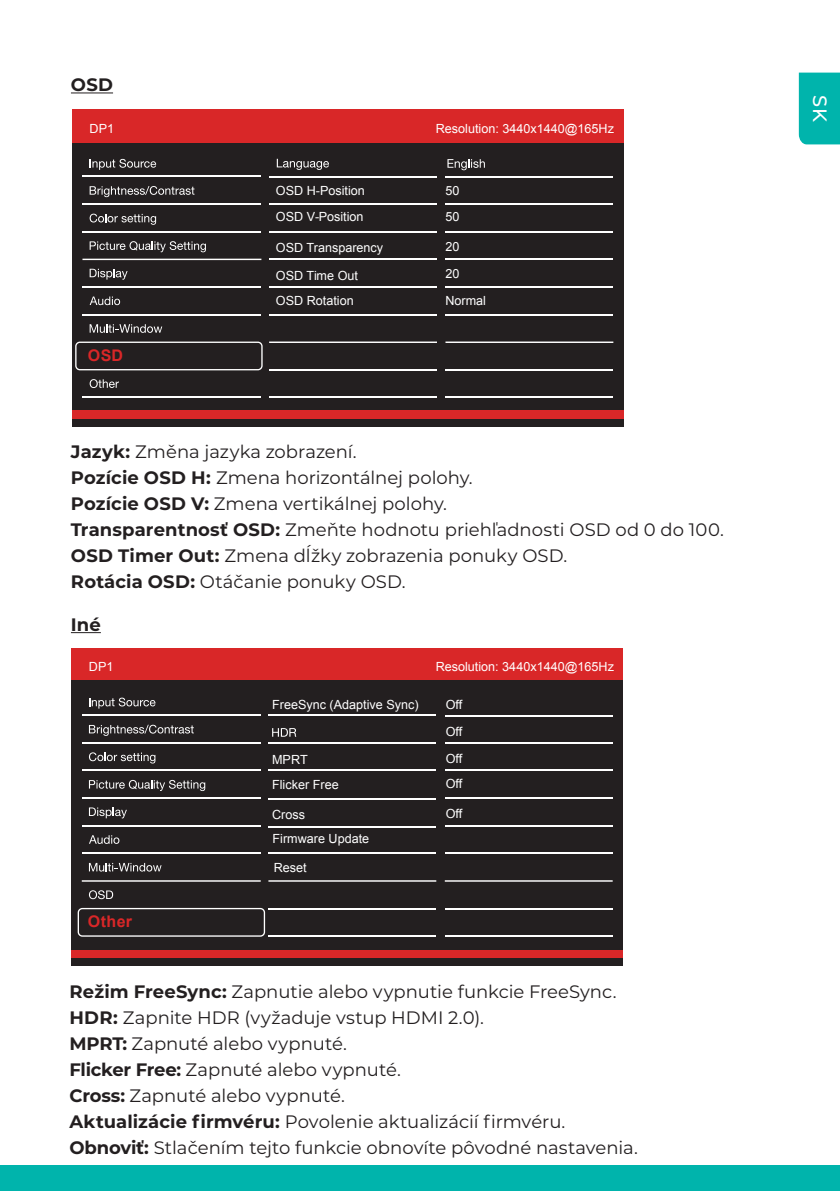
<style>
.page{position:relative;width:840px;height:1191px;background:#fff}
.page>*{position:absolute;margin:0;border:0;box-sizing:border-box;transform-origin:0 0}
.t1{font:500 19.4px "Montserrat";color:#fff}
.t2{font:18px "Montserrat";color:#231f20}
.t3{font:700 18px "Montserrat";letter-spacing:.01em;color:#231f20}
.t4{font:700 16px "Arial";letter-spacing:.02em;color:#d92728}
.t5{font:12.6px/27px "Arial";color:#fff}
.s1{font-weight:700}
</style>
<div class="page">
<div style="left:0;top:1165px;width:839px;height:26px;background:#00b4ac"></div>
<hr style="left:71px;top:92px;width:42px;height:1px;background:#231f20">
<div style="left:72px;top:109px;width:551px;height:310px;background:#d92728"></div>
<div style="left:72px;top:143px;width:551px;height:267px;background:#231f20"></div>
<hr style="left:82px;top:203px;width:179px;height:2px;background:#fff">
<hr style="left:82px;top:231px;width:179px;height:1px;background:#fff">
<hr style="left:82px;top:176px;width:179px;height:1px;background:#fff">
<hr style="left:82px;top:314px;width:179px;height:1px;background:#fff">
<svg style="left:82px;top:259px;width:179px;height:1px"></svg>
<hr style="left:82px;top:286px;width:179px;height:2px;background:#fff">
<hr style="left:269px;top:203px;width:168px;height:2px;background:#fff">
<hr style="left:269px;top:176px;width:168px;height:2px;background:#fff">
<hr style="left:269px;top:231px;width:168px;height:1px;background:#fff">
<hr style="left:269px;top:259px;width:168px;height:1px;background:#fff">
<hr style="left:269px;top:286px;width:168px;height:2px;background:#fff">
<hr style="left:269px;top:314px;width:168px;height:1px;background:#fff">
<svg style="left:269px;top:341px;width:168px;height:2px"></svg>
<hr style="left:269px;top:369px;width:168px;height:1px;background:#fff">
<hr style="left:445px;top:231px;width:168px;height:1px;background:#fff">
<hr style="left:445px;top:204px;width:168px;height:1px;background:#fff">
<hr style="left:445px;top:176px;width:168px;height:2px;background:#fff">
<hr style="left:445px;top:314px;width:168px;height:1px;background:#fff">
<svg style="left:445px;top:341px;width:168px;height:2px"></svg>
<hr style="left:445px;top:369px;width:168px;height:1px;background:#fff">
<svg style="left:90px;top:159px;width:66px;height:11px"></svg>
<svg style="left:90px;top:186px;width:104px;height:11px"></svg>
<svg style="left:90px;top:214px;width:66px;height:11px"></svg>
<svg style="left:90px;top:241px;width:116px;height:11px"></svg>
<hr style="left:82px;top:397px;width:179px;height:1px;background:#fff">
<hr style="left:269px;top:397px;width:168px;height:1px;background:#fff">
<hr style="left:445px;top:397px;width:168px;height:1px;background:#fff">
<svg style="left:90px;top:269px;width:37px;height:11px"></svg>
<svg style="left:90px;top:296px;width:30px;height:9px"></svg>
<svg style="left:90px;top:324px;width:72px;height:9px"></svg>
<svg style="left:90px;top:379px;width:29px;height:9px"></svg>
<hr style="left:445px;top:258px;width:168px;height:2px;background:#fff">
<hr style="left:445px;top:286px;width:168px;height:1px;background:#fff">
<svg style="left:276px;top:159px;width:53px;height:11px"></svg>
<svg style="left:447px;top:159px;width:37px;height:11px"></svg>
<div style="left:72px;top:419px;width:551px;height:7px;background:#231f20"></div>
<div style="left:75px;top:341px;width:187px;height:29px;border:1px solid #fff;border-radius:4px"></div>
<hr style="left:71px;top:632px;width:30px;height:1px;background:#231f20">
<div style="left:71px;top:648px;width:551px;height:310px;background:#d92728"></div>
<div style="left:71px;top:680px;width:551px;height:269px;background:#231f20"></div>
<hr style="left:82px;top:742px;width:178px;height:1px;background:#fff">
<hr style="left:82px;top:769px;width:178px;height:2px;background:#fff">
<hr style="left:82px;top:714px;width:178px;height:2px;background:#fff">
<hr style="left:82px;top:852px;width:178px;height:2px;background:#fff">
<svg style="left:82px;top:880px;width:178px;height:1px"></svg>
<hr style="left:82px;top:797px;width:178px;height:2px;background:#fff">
<hr style="left:268px;top:742px;width:168px;height:1px;background:#fff">
<hr style="left:268px;top:769px;width:168px;height:2px;background:#fff">
<hr style="left:268px;top:852px;width:168px;height:2px;background:#fff">
<hr style="left:268px;top:825px;width:168px;height:2px;background:#fff">
<hr style="left:268px;top:798px;width:168px;height:2px;background:#fff">
<svg style="left:268px;top:880px;width:168px;height:1px"></svg>
<hr style="left:268px;top:908px;width:168px;height:1px;background:#fff">
<hr style="left:444px;top:742px;width:168px;height:1px;background:#fff">
<hr style="left:444px;top:715px;width:168px;height:1px;background:#fff">
<hr style="left:444px;top:769px;width:168px;height:2px;background:#fff">
<hr style="left:444px;top:852px;width:168px;height:2px;background:#fff">
<svg style="left:444px;top:880px;width:168px;height:1px"></svg>
<hr style="left:444px;top:908px;width:168px;height:1px;background:#fff">
<div style="left:78px;top:908px;width:187px;height:28px;border:1px solid #fff;border-radius:4px"></div>
<svg style="left:89px;top:697px;width:66px;height:11px"></svg>
<svg style="left:89px;top:724px;width:105px;height:12px"></svg>
<svg style="left:89px;top:752px;width:66px;height:11px"></svg>
<svg style="left:89px;top:780px;width:116px;height:11px"></svg>
<hr style="left:82px;top:825px;width:178px;height:1px;background:#fff">
<hr style="left:268px;top:935px;width:168px;height:2px;background:#fff">
<hr style="left:444px;top:935px;width:168px;height:2px;background:#fff">
<svg style="left:89px;top:807px;width:38px;height:11px"></svg>
<svg style="left:89px;top:835px;width:29px;height:9px"></svg>
<svg style="left:89px;top:863px;width:72px;height:8px"></svg>
<svg style="left:89px;top:890px;width:24px;height:9px"></svg>
<hr style="left:444px;top:797px;width:168px;height:1px;background:#fff">
<hr style="left:444px;top:825px;width:168px;height:1px;background:#fff">
<hr style="left:268px;top:714px;width:168px;height:2px;background:#fff">
<svg style="left:272px;top:728px;width:24px;height:8px"></svg>
<div style="left:71px;top:957px;width:551px;height:8px;background:#231f20"></div>
<div style="left:798px;top:73px;width:41px;height:71px;background:#00b4ac"></div>
<p class="t3" style="left:71px;top:72px;width:44px">OSD</p>
<p class="t5" style="left:90px;top:116px;width:26px">DP1</p>
<p class="t5" style="left:435px;top:116px;width:180px">Resolution: 3440x1440@165Hz</p>
<p class="t4" style="left:88px;top:345px;width:37px">OSD</p>
<p class="t5" style="left:276px;top:178px;width:90px">OSD H-Position</p>
<p class="t5" style="left:276px;top:203px;width:89px">OSD V-Position</p>
<p class="t5" style="left:276px;top:234px;width:109px">OSD Transparency</p>
<p class="t5" style="left:276px;top:263px;width:83px;line-height:25.4px">OSD Time Out<br>OSD Rotation</p>
<p class="t5" style="left:445px;top:177px;width:16px;line-height:26.2px">50<br>50</p>
<p class="t5" style="left:445px;top:233px;width:42px">20<br>20<br>Normal</p>
<p class="t2" style="left:71px;top:439px;width:287px"><span class="s1">Jazyk:</span> Změna jazyka zobrazení.</p>
<p class="t2" style="left:71px;top:465px;width:403px"><span class="s1">Pozície OSD H:</span> Zmena horizontálnej polohy.</p>
<p class="t2" style="left:71px;top:491px;width:377px"><span class="s1">Pozície OSD V:</span> Zmena vertikálnej polohy.</p>
<p class="t2" style="left:71px;top:517px;width:654px"><span class="s1">Transparentnosť OSD:</span> Zmeňte hodnotu priehľadnosti OSD od 0 do 100.</p>
<p class="t2" style="left:71px;top:543px;width:497px"><span class="s1">OSD Timer Out:</span> Zmena dĺžky zobrazenia ponuky OSD.</p>
<p class="t2" style="left:71px;top:569px;width:336px"><span class="s1">Rotácia OSD:</span> Otáčanie ponuky OSD.</p>
<p class="t3" style="left:71px;top:611px;width:31px">Iné</p>
<p class="t5" style="left:89px;top:653px;width:26px">DP1</p>
<p class="t5" style="left:435px;top:653px;width:180px">Resolution: 3440x1440@165Hz</p>
<p class="t5" style="left:272px;top:691px;width:148px">FreeSync (Adaptive Sync)</p>
<p class="t5" style="left:272px;top:745px;width:37px">MPRT</p>
<p class="t5" style="left:445px;top:690px;width:18px;line-height:27.6px">Off<br>Off</p>
<p class="t5" style="left:445px;top:745px;width:18px">Off</p>
<p class="t5" style="left:272px;top:771px;width:68px">Flicker Free</p>
<p class="t5" style="left:445px;top:770px;width:18px">Off</p>
<p class="t5" style="left:272px;top:801px;width:34px">Cross</p>
<p class="t5" style="left:445px;top:800px;width:18px">Off</p>
<p class="t4" style="left:88px;top:910px;width:46px">Other</p>
<p class="t5" style="left:272px;top:825px;width:98px">Firmware Update</p>
<p class="t5" style="left:274px;top:854px;width:34px">Reset</p>
<p class="t2" style="left:69px;top:978px;width:548px"><span class="s1">Režim FreeSync:</span> Zapnutie alebo vypnutie funkcie FreeSync.</p>
<p class="t2" style="left:69px;top:1004px;width:416px"><span class="s1">HDR:</span> Zapnite HDR (vyžaduje vstup HDMI 2.0).</p>
<p class="t2" style="left:69px;top:1030px;width:279px"><span class="s1">MPRT:</span> Zapnuté alebo vypnuté.</p>
<p class="t2" style="left:69px;top:1056px;width:333px"><span class="s1">Flicker Free:</span> Zapnuté alebo vypnuté.</p>
<p class="t2" style="left:69px;top:1082px;width:276px"><span class="s1">Cross:</span> Zapnuté alebo vypnuté.</p>
<p class="t2" style="left:69px;top:1108px;width:497px"><span class="s1">Aktualizácie firmvéru:</span> Povolenie aktualizácií firmvéru.</p>
<p class="t2" style="left:69px;top:1134px;width:569px"><span class="s1">Obnoviť:</span> Stlačením tejto funkcie obnovíte pôvodné nastavenia.</p>
<p class="t1" style="left:833px;top:95px;width:28px;rotate:90deg">SK</p>
</div>
